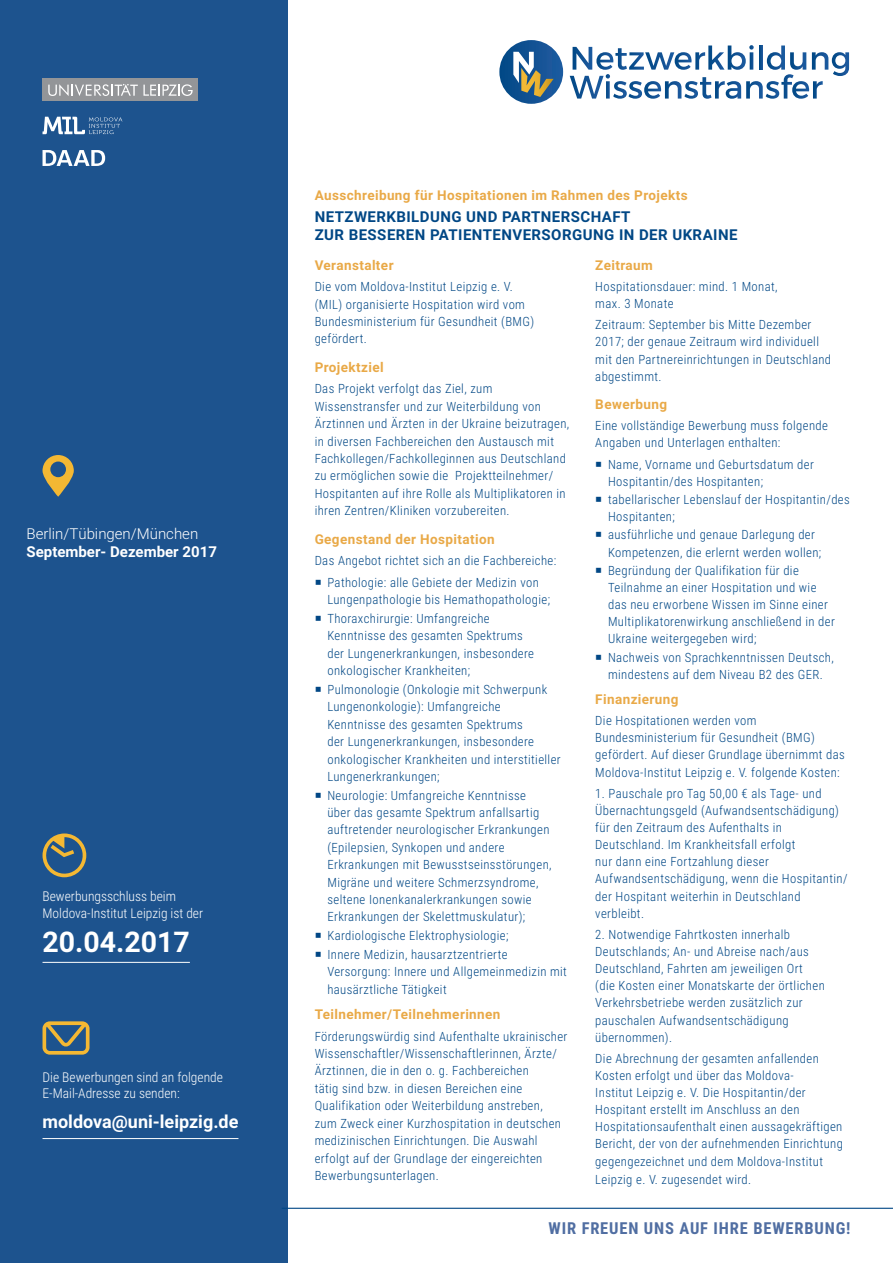
<style>
.page{position:relative;width:893px;height:1263px;background:#fff}
.page>*{position:absolute;margin:0;border:0;box-sizing:border-box;transform-origin:0 0}
.t1{font:700 28.5px "Roboto";color:#fff}
.t2{font:700 18px "Roboto";color:#fff}
.t3{font:700 16.5px "Roboto Condensed";letter-spacing:.05em;color:#506ea2}
.t4{font:700 15px/18px "Roboto";letter-spacing:.03em;color:#014785}
.t5{font:300 15px "Roboto";color:#fff}
.t6{font:700 15px "Roboto";color:#fff}
.t7{font:700 13.5px "Roboto";letter-spacing:.03em;color:#e9a947}
.t8{font:300 13.5px/16.2px "Roboto Condensed";color:#fff}
.t9{font:300 12.75px/17.4px "Roboto Condensed";letter-spacing:.03em;color:#014785}
</style>
<div class="page">
<div style="left:0;top:0;width:287px;height:1263px;background:#1d538e"></div>
<hr style="left:43px;top:962px;width:147px;height:1px;background:#fff">
<hr style="left:43px;top:1138px;width:195px;height:1px;background:#fff">
<svg style="left:43px;top:455px;width:31px;height:42px"></svg>
<svg style="left:43px;top:833px;width:43px;height:44px"></svg>
<svg style="left:43px;top:1021px;width:47px;height:34px"></svg>
<hr style="left:282px;top:1208px;width:611px;height:1px;background:#014785">
<svg style="left:43px;top:117px;width:79px;height:17px"></svg>
<div style="left:43px;top:79px;width:155px;height:22px;background:#939598"></div>
<svg style="left:48px;top:84px;width:145px;height:12px"></svg>
<svg style="left:43px;top:150px;width:62px;height:16px"></svg>
<svg style="left:499px;top:40px;width:64px;height:64px"></svg>
<svg style="left:570px;top:45px;width:279px;height:54px"></svg>
<svg style="left:513px;top:52px;width:41px;height:45px"></svg>
<p class="t5" style="left:27px;top:523px;width:173px">Berlin/Tübingen/München</p>
<p class="t6" style="left:27px;top:541px;width:192px">September- Dezember 2017</p>
<p class="t8" style="left:43px;top:888px;width:162px">Bewerbungsschluss beim<br>Moldova-Institut Leipzig ist der</p>
<h1 class="t1" style="left:43px;top:922px;width:149px">20.04.2017</h1>
<p class="t8" style="left:43px;top:1068px;width:182px">Die Bewerbungen sind an folgende<br>E-Mail-Adresse zu senden:</p>
<h2 class="t2" style="left:43px;top:1109px;width:197px">moldova@uni-leipzig.de</h2>
<p class="t7" style="left:315px;top:186px;width:374px">Ausschreibung für Hospitationen im Rahmen des Projekts</p>
<p class="t4" style="left:315px;top:208px;width:424px">NETZWERKBILDUNG UND PARTNERSCHAFT<br>ZUR BESSEREN PATIENTENVERSORGUNG IN DER UKRAINE</p>
<p class="t7" style="left:315px;top:255px;width:80px">Veranstalter</p>
<p class="t9" style="left:315px;top:277px;width:221px">Die vom Moldova-Institut Leipzig e. V. (MIL) organisierte Hospitation wird vom Bundesministerium für Gesundheit (BMG) gefördert.</p>
<p class="t7" style="left:315px;top:357px;width:70px">Projektziel</p>
<p class="t9" style="left:315px;top:380px;width:256px">Das Projekt verfolgt das Ziel, zum Wissenstransfer und zur Weiterbildung von Ärztinnen und Ärzten in der Ukraine beizutragen, in diversen Fachbereichen den Austausch mit Fachkollegen/Fachkolleginnen aus Deutschland zu ermöglichen sowie die Projektteilnehmer/ Hospitanten auf ihre Rolle als Multiplikatoren in ihren Zentren/Kliniken vorzubereiten.</p>
<p class="t7" style="left:315px;top:529px;width:182px">Gegenstand der Hospitation</p>
<p class="t9" style="left:315px;top:549px;width:243px;line-height:21.6px;text-align:center">Das Angebot richtet sich an die Fachbereiche:<br>Pathologie: alle Gebiete der Medizin von</p>
<p class="t9" style="left:327px;top:590px;width:224px;line-height:18.8px">Lungenpathologie bis Hemathopathologie;<br>Thoraxchirurgie: Umfangreiche</p>
<p class="t9" style="left:327px;top:627px;width:208px">Kenntnisse des gesamten Spektrums der Lungenerkrankungen, insbesondere onkologischer Krankheiten;</p>
<p class="t9" style="left:327px;top:680px;width:235px">Pulmonologie (Onkologie mit Schwerpunk Lungenonkologie): Umfangreiche Kenntnisse des gesamten Spektrums<br>der Lungenerkrankungen, insbesondere onkologischer Krankheiten und interstitieller Lungenerkrankungen;</p>
<p class="t9" style="left:327px;top:786px;width:226px">Neurologie: Umfangreiche Kenntnisse über das gesamte Spektrum anfallsartig auftretender neurologischer Erkrankungen (Epilepsien, Synkopen und andere Erkrankungen mit Bewusstseinsstörungen, Migräne und weitere Schmerzsyndrome, seltene Ionenkanalerkrankungen sowie Erkrankungen der Skelettmuskulatur);</p>
<p class="t9" style="left:327px;top:926px;width:183px;line-height:18.8px">Kardiologische Elektrophysiologie;<br>Innere Medizin, hausarztzentrierte</p>
<p class="t9" style="left:327px;top:962px;width:241px">Versorgung: Innere und Allgemeinmedizin mit hausärztliche Tätigkeit</p>
<p class="t7" style="left:315px;top:1005px;width:187px">Teilnehmer/Teilnehmerinnen</p>
<p class="t9" style="left:315px;top:1027px;width:254px">Förderungswürdig sind Aufenthalte ukrainischer Wissenschaftler/Wissenschaftlerinnen, Ärzte/ Ärztinnen, die in den o. g. Fachbereichen<br>tätig sind bzw. in diesen Bereichen eine Qualifikation oder Weiterbildung anstreben, zum Zweck einer Kurzhospitation in deutschen medizinischen Einrichtungen. Die Auswahl erfolgt auf der Grundlage der eingereichten Bewerbungsunterlagen.</p>
<p class="t7" style="left:595px;top:255px;width:59px">Zeitraum</p>
<p class="t9" style="left:595px;top:277px;width:184px">Hospitationsdauer: mind. 1 Monat, max. 3 Monate</p>
<p class="t9" style="left:595px;top:316px;width:237px">Zeitraum: September bis Mitte Dezember 2017; der genaue Zeitraum wird individuell mit den Partnereinrichtungen in Deutschland abgestimmt.</p>
<p class="t7" style="left:595px;top:394px;width:73px">Bewerbung</p>
<p class="t9" style="left:595px;top:416px;width:234px">Eine vollständige Bewerbung muss folgende<br>Angaben und Unterlagen enthalten:</p>
<p class="t9" style="left:608px;top:455px;width:207px">Name, Vorname und Geburtsdatum der<br>Hospitantin/des Hospitanten;</p>
<p class="t9" style="left:608px;top:490px;width:243px">tabellarischer Lebenslauf der Hospitantin/des<br>Hospitanten;</p>
<p class="t9" style="left:608px;top:526px;width:215px">ausführliche und genaue Darlegung der<br>Kompetenzen, die erlernt werden wollen;</p>
<p class="t9" style="left:608px;top:561px;width:228px">Begründung der Qualifikation für die Teilnahme an einer Hospitation und wie das neu erworbene Wissen im Sinne einer Multiplikatorenwirkung anschließend in der Ukraine weitergegeben wird;</p>
<p class="t9" style="left:608px;top:648px;width:227px">Nachweis von Sprachkenntnissen Deutsch, mindestens auf dem Niveau B2 des GER.</p>
<p class="t7" style="left:595px;top:690px;width:85px">Finanzierung</p>
<p class="t9" style="left:595px;top:712px;width:251px">Die Hospitationen werden vom Bundesministerium für Gesundheit (BMG) gefördert. Auf dieser Grundlage übernimmt das Moldova-Institut Leipzig e. V. folgende Kosten:</p>
<p class="t9" style="left:595px;top:784px;width:254px">1. Pauschale pro Tag 50,00 € als Tage- und Übernachtungsgeld (Aufwandsentschädigung) für den Zeitraum des Aufenthalts in Deutschland. Im Krankheitsfall erfolgt<br>nur dann eine Fortzahlung dieser Aufwandsentschädigung, wenn die Hospitantin/ der Hospitant weiterhin in Deutschland verbleibt.</p>
<p class="t9" style="left:595px;top:925px;width:231px">2. Notwendige Fahrtkosten innerhalb Deutschlands; An- und Abreise nach/aus Deutschland, Fahrten am jeweiligen Ort (die Kosten einer Monatskarte der örtlichen Verkehrsbetriebe werden zusätzlich zur pauschalen Aufwandsentschädigung übernommen).</p>
<p class="t9" style="left:595px;top:1049px;width:249px">Die Abrechnung der gesamten anfallenden Kosten erfolgt und über das Moldova-<br>Institut Leipzig e. V. Die Hospitantin/der Hospitant erstellt im Anschluss an den Hospitationsaufenthalt einen aussagekräftigen Bericht, der von der aufnehmenden Einrichtung gegengezeichnet und dem Moldova-Institut Leipzig e. V. zugesendet wird.</p>
<p class="t3" style="left:549px;top:1216px;width:303px">WIR FREUEN UNS AUF IHRE BEWERBUNG!</p>
</div>
